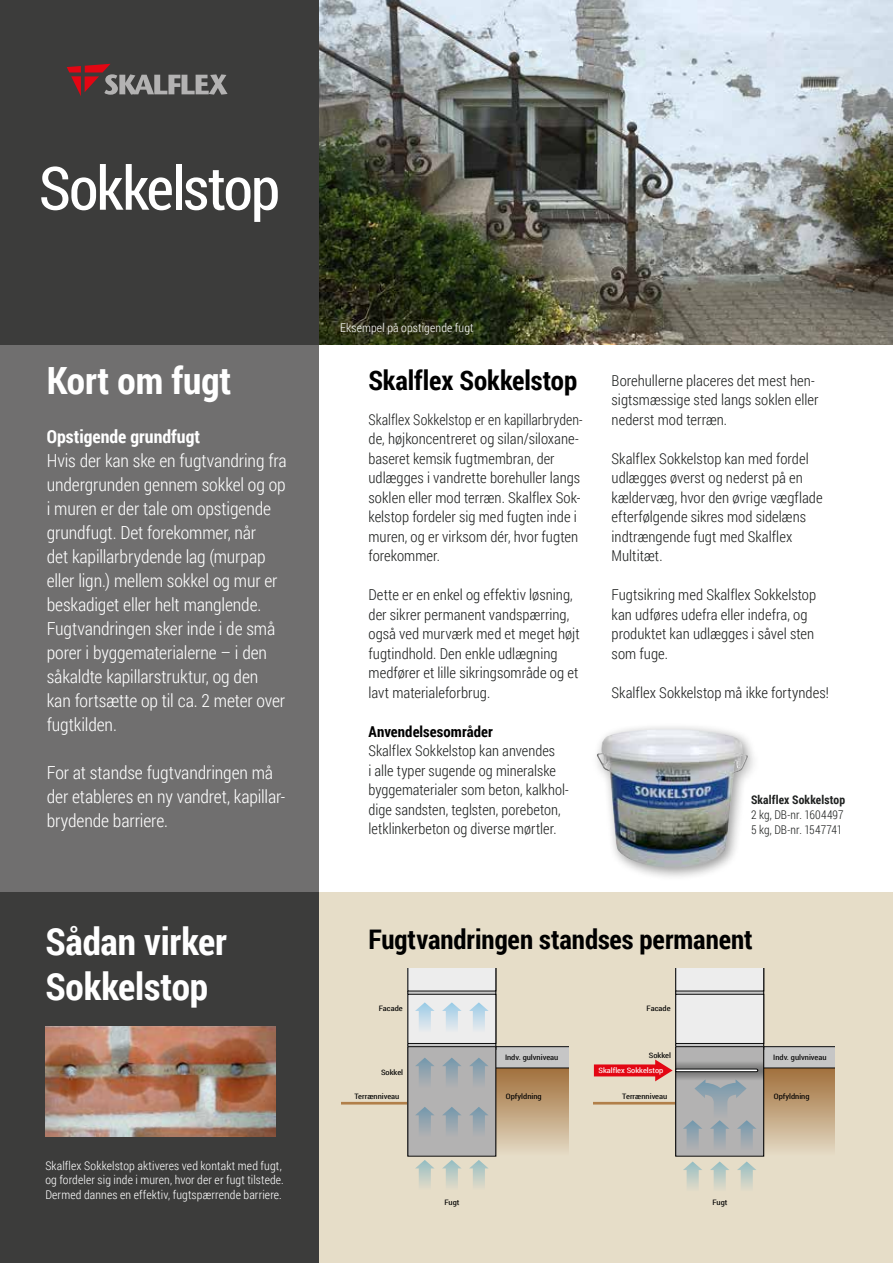
<style>
.page{position:relative;width:893px;height:1263px;background:#fff}
.page>*{position:absolute;margin:0;border:0;box-sizing:border-box;transform-origin:0 0}
.t1{font:60px "Roboto Condensed";letter-spacing:-.03em;color:#fff}
.t2{font:700 37.5px/45px "Roboto Condensed";letter-spacing:-.005em;color:#fff}
.t3{font:700 27px "Roboto Condensed";color:#000}
.t4{font:300 18px/24px "Roboto Condensed";letter-spacing:-.005em;color:#fff}
.t5{font:700 18px "Roboto Condensed";color:#fff}
.t6{font:300 15px/19.5px "Roboto Condensed";letter-spacing:.005em;color:#1f2120}
.t7{font:300 15px/19.5px "Roboto Condensed";letter-spacing:.005em;color:#1f2120;scale:.94 1}
.t8{font:700 15px "Roboto Condensed";letter-spacing:.005em;color:#000}
.t9{font:300 12px/14.4px "Roboto Condensed";letter-spacing:.01em;color:#fff}
.t10{font:300 12px/15px "Roboto Condensed";letter-spacing:.005em;color:#1f2120}
.t11{font:700 12px "Roboto Condensed";letter-spacing:.015em;color:#1f2120}
.t12{font:7.5px "Roboto Condensed";color:#000;scale:1.14 1}
.t13{font:7.5px "Roboto Condensed";color:#fff;scale:1.14 1}
</style>
<div class="page">
<div style="left:296px;top:893px;width:597px;height:370px;background:#e6ddc8"></div>
<svg style="left:496px;top:1088px;width:72px;height:68px;background:#c9af8e"></svg>
<hr style="left:342px;top:1102px;width:71px;height:3px;background:#b17f4a">
<div style="left:408px;top:1047px;width:88px;height:109px;background:#b3b2b2"></div>
<div style="left:408px;top:1046px;width:88px;height:110px;border:1px solid #000"></div>
<svg style="left:408px;top:968px;width:160px;height:120px"></svg>
<svg style="left:415px;top:1107px;width:19px;height:25px"></svg>
<svg style="left:442px;top:1107px;width:19px;height:25px"></svg>
<svg style="left:469px;top:1107px;width:19px;height:25px"></svg>
<svg style="left:415px;top:1160px;width:19px;height:26px"></svg>
<svg style="left:442px;top:1160px;width:19px;height:26px"></svg>
<svg style="left:469px;top:1160px;width:20px;height:26px"></svg>
<div style="left:749px;top:1065px;width:86px;height:91px;background:#e3d8c2"></div>
<div style="left:676px;top:1047px;width:88px;height:109px;background:#b3b2b2"></div>
<svg style="left:683px;top:1161px;width:19px;height:27px"></svg>
<svg style="left:710px;top:1161px;width:19px;height:27px"></svg>
<svg style="left:737px;top:1161px;width:19px;height:27px"></svg>
<svg style="left:594px;top:968px;width:241px;height:182px"></svg>
<div style="left:0;top:321px;width:319px;height:942px;background:#706f6f"></div>
<img style="left:319px;top:0;width:574px;height:344px">
<div style="left:0;top:0;width:319px;height:344px;background:#3c3c3b"></div>
<svg style="left:67px;top:64px;width:161px;height:32px"></svg>
<div style="left:0;top:893px;width:319px;height:370px;background:#3c3c3b"></div>
<div style="left:590px;top:722px;width:171px;height:159px;background:#000;opacity:.4"></div>
<img style="left:597px;top:729px;width:151px;height:139px">
<img style="left:45px;top:1027px;width:231px;height:109px">
<h1 class="t1" style="left:39px;top:147px;width:243px">Sokkelstop</h1>
<h2 class="t2" style="left:47px;top:356px;width:186px">Kort om fugt</h2>
<p class="t5" style="left:47px;top:424px;width:155px">Opstigende grundfugt</p>
<p class="t4" style="left:47px;top:448px;width:242px">Hvis der kan ske en fugtvandring fra undergrunden gennem sokkel og op i muren er der tale om opstigende grundfugt. Det forekommer, når<br>det kapillarbrydende lag (murpap eller lign.) mellem sokkel og mur er beskadiget eller helt manglende.<br>Fugtvandringen sker inde i de små porer i byggematerialerne – i den såkaldte kapillarstruktur, og den kan fortsætte op til ca. 2 meter over fugtkilden.</p>
<p class="t4" style="left:47px;top:760px;width:240px">For at standse fugtvandringen må der etableres en ny vandret, kapillar&shy;brydende barriere.</p>
<h2 class="t2" style="left:45px;top:918px;width:183px">Sådan virker<br>Sokkelstop</h2>
<p class="t9" style="left:45px;top:1158px;width:240px">Skalflex Sokkelstop aktiveres ved kontakt med fugt, og fordeler sig inde i muren, hvor der er fugt tilstede.<br>Dermed dannes en effektiv, fugtspærrende barriere.</p>
<p class="t9" style="left:340px;top:320px;width:135px">Eksempel på opstigende fugt</p>
<h3 class="t3" style="left:369px;top:361px;width:210px">Skalflex Sokkelstop</h3>
<p class="t7" style="left:369px;top:409px;width:229px">Skalflex Sokkelstop er en kapillarbryden&shy;de, højkoncentreret og silan/siloxane&shy;baseret kemsik fugtmembran, der udlægges i vandrette borehuller langs soklen eller mod terræn. Skalflex Sok&shy;kelstop fordeler sig med fugten inde i muren, og er virksom dér, hvor fugten forekommer.</p>
<p class="t6" style="left:369px;top:584px;width:213px">Dette er en enkel og effektiv løsning, der sikrer permanent vandspærring, også ved murværk med et meget højt fugtindhold. Den enkle udlægning medfører et lille sikringsområde og et lavt materialeforbrug.</p>
<p class="t8" style="left:369px;top:721px;width:126px">Anvendelsesområder</p>
<p class="t6" style="left:369px;top:740px;width:202px">Skalflex Sokkelstop kan anvendes<br>i alle typer sugende og mineralske byggematerialer som beton, kalkhol&shy;dige sandsten, teglsten, porebeton, letklinkerbeton og diverse mørtler.</p>
<p class="t6" style="left:612px;top:370px;width:208px">Borehullerne placeres det mest hen&shy;sigtsmæssige sted langs soklen eller nederst mod terræn.</p>
<p class="t6" style="left:612px;top:448px;width:212px">Skalflex Sokkelstop kan med fordel udlægges øverst og nederst på en kældervæg, hvor den øvrige vægflade efterfølgende sikres mod sidelæns indtrængende fugt med Skalflex<br>Multitæt.</p>
<p class="t6" style="left:612px;top:584px;width:206px">Fugtsikring med Skalflex Sokkelstop kan udføres udefra eller indefra, og produktet kan udlægges i såvel sten som fuge.</p>
<p class="t6" style="left:612px;top:682px;width:219px">Skalflex Sokkelstop må ikke fortyndes!</p>
<p class="t11" style="left:751px;top:791px;width:96px">Skalflex Sokkelstop</p>
<p class="t10" style="left:751px;top:807px;width:94px">2 kg, DB-nr. 1604497<br>5 kg, DB-nr. 1547741</p>
<h3 class="t3" style="left:369px;top:921px;width:386px">Fugtvandringen standses permanent</h3>
<p class="t12" style="left:379px;top:1003px;width:22px">Facade</p>
<p class="t12" style="left:381px;top:1067px;width:21px">Sokkel</p>
<p class="t12" style="left:354px;top:1091px;width:41px">Terrænniveau</p>
<p class="t12" style="left:444px;top:1197px;width:15px">Fugt</p>
<p class="t12" style="left:505px;top:1052px;width:48px">Indv. gulvniveau</p>
<p class="t12" style="left:506px;top:1091px;width:33px">Opfyldning</p>
<p class="t12" style="left:647px;top:1003px;width:22px">Facade</p>
<p class="t12" style="left:649px;top:1049px;width:21px">Sokkel</p>
<p class="t12" style="left:622px;top:1091px;width:41px">Terrænniveau</p>
<p class="t12" style="left:774px;top:1091px;width:33px">Opfyldning</p>
<p class="t12" style="left:773px;top:1052px;width:48px">Indv. gulvniveau</p>
<p class="t13" style="left:598px;top:1065px;width:58px">Skalflex Sokkelstop</p>
<p class="t12" style="left:712px;top:1197px;width:15px">Fugt</p>
</div>
